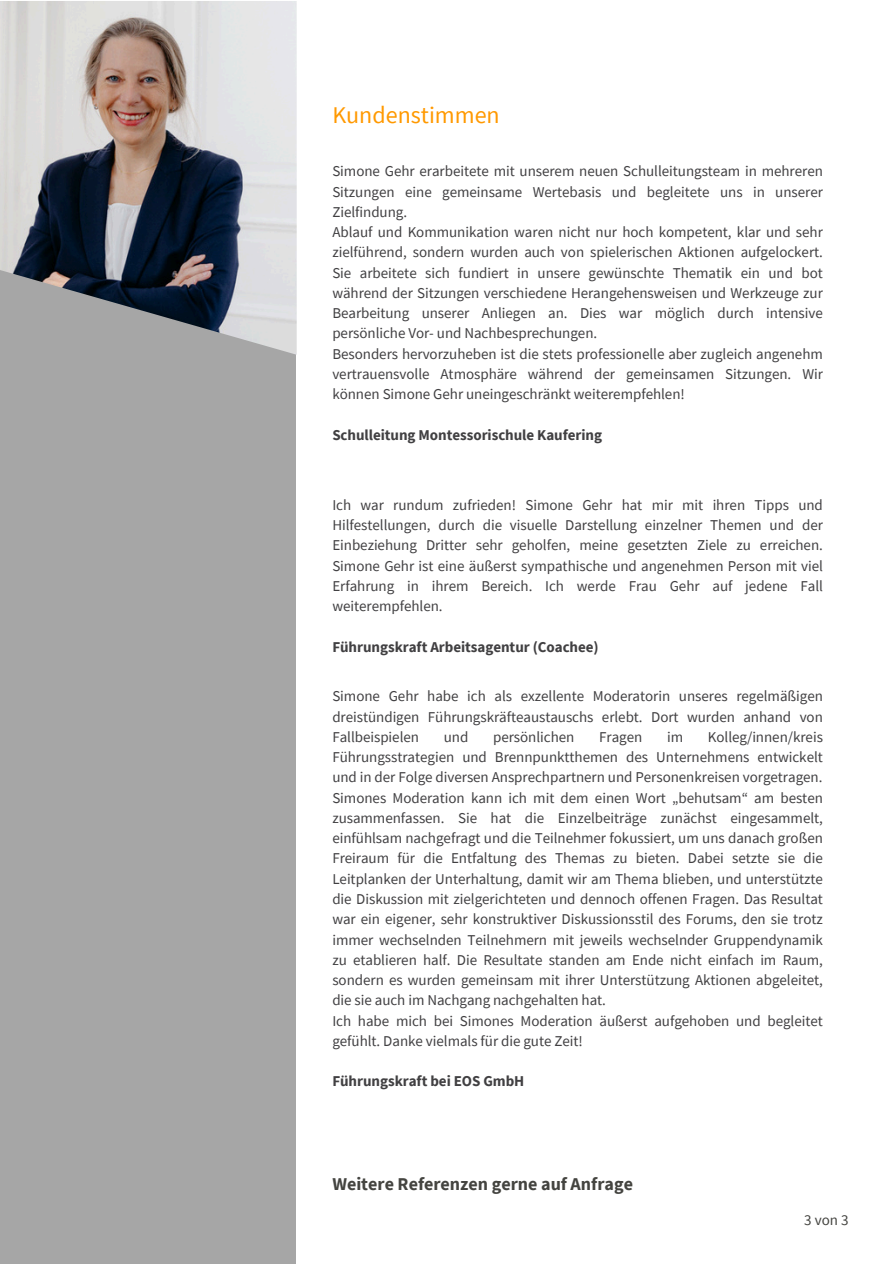
<style>
.page{position:relative;width:894px;height:1264px;background:#fff}
.page>*{position:absolute;margin:0;border:0;box-sizing:border-box;transform-origin:0 0}
.t1{font:24px "Source Sans Pro";color:#f90}
.t2{font:700 18px "Source Sans Pro";color:#444440}
.t3{font:15px/20.2px "Source Sans Pro";letter-spacing:-.005em;color:#414042;text-align:justify}
.t4{font:700 15px "Source Sans Pro";letter-spacing:-.005em;color:#414042}
.t5{font:15px "Source Sans Pro";letter-spacing:.1em;color:#444440}
</style>
<div class="page">
<div style="left:0;top:40px;width:296px;height:1223px;background:#a6a6a6"></div>
<img style="left:0;top:1px;width:296px;height:354px">
<h1 class="t1" style="left:332px;top:99px;width:169px">Kundenstimmen</h1>
<p class="t3" style="left:332px;top:161px;width:492px">Simone Gehr erarbeitete mit unserem neuen Schulleitungsteam in mehreren Sitzungen eine gemeinsame Wertebasis und begleitete uns in unserer Zielfindung.</p>
<p class="t3" style="left:332px;top:222px;width:492px">Ablauf und Kommunikation waren nicht nur hoch kompetent, klar und sehr zielführend, sondern wurden auch von spielerischen Aktionen aufgelockert.<br>Sie arbeitete sich fundiert in unsere gewünschte Thematik ein und bot während der Sitzungen verschiedene Herangehensweisen und Werkzeuge zur Bearbeitung unserer Anliegen an. Dies war möglich durch intensive persönliche Vor- und Nachbesprechungen.</p>
<p class="t3" style="left:332px;top:343px;width:492px">Besonders hervorzuheben ist die stets professionelle aber zugleich angenehm vertrauensvolle Atmosphäre während der gemeinsamen Sitzungen. Wir können Simone Gehr uneingeschränkt weiterempfehlen!</p>
<p class="t4" style="left:332px;top:425px;width:271px">Schulleitung Montessorischule Kaufering</p>
<p class="t3" style="left:332px;top:494px;width:492px">Ich war rundum zufrieden! Simone Gehr hat mir mit ihren Tipps und Hilfestellungen, durch die visuelle Darstellung einzelner Themen und der Einbeziehung Dritter sehr geholfen, meine gesetzten Ziele zu erreichen.<br>Simone Gehr ist eine äußerst sympathische und angenehmen Person mit viel Erfahrung in ihrem Bereich. Ich werde Frau Gehr auf jedene Fall weiterempfehlen.</p>
<p class="t4" style="left:332px;top:637px;width:268px">Führungskraft Arbeitsagentur (Coachee)</p>
<p class="t3" style="left:332px;top:686px;width:492px">Simone Gehr habe ich als exzellente Moderatorin unseres regelmäßigen dreistündigen Führungskräfteaustauschs erlebt. Dort wurden anhand von Fallbeispielen</p>
<p class="t3" style="left:332px;top:726px;width:492px;text-indent:375px">Kolleg/innen/kreis Führungsstrategien und Brennpunktthemen des Unternehmens entwickelt und in der Folge diversen Ansprechpartnern und Personenkreisen vorgetragen.</p>
<p class="t3" style="left:332px;top:787px;width:492px">Simones Moderation kann ich mit dem einen Wort „behutsam“ am besten zusammenfassen. Sie hat die Einzelbeiträge zunächst eingesammelt, einfühlsam nachgefragt und die Teilnehmer fokussiert, um uns danach großen Freiraum für die Entfaltung des Themas zu bieten. Dabei setzte sie die Leitplanken der Unterhaltung, damit wir am Thema blieben, und unterstützte die Diskussion mit zielgerichteten und dennoch offenen Fragen. Das Resultat war ein eigener, sehr konstruktiver Diskussionsstil des Forums, den sie trotz immer wechselnden Teilnehmern mit jeweils wechselnder Gruppendynamik zu etablieren half. Die Resultate standen am Ende nicht einfach im Raum, sondern es wurden gemeinsam mit ihrer Unterstützung Aktionen abgeleitet, die sie auch im Nachgang nachgehalten hat.</p>
<p class="t3" style="left:332px;top:1010px;width:492px">Ich habe mich bei Simones Moderation äußerst aufgehoben und begleitet gefühlt. Danke vielmals für die gute Zeit!</p>
<p class="t4" style="left:332px;top:1071px;width:193px">Führungskraft bei EOS GmbH</p>
<p class="t3" style="left:443px;top:726px;width:26px">und</p>
<p class="t3" style="left:493px;top:726px;width:83px">persönlichen</p>
<p class="t3" style="left:599px;top:726px;width:45px">Fragen</p>
<p class="t3" style="left:667px;top:726px;width:18px">im</p>
<h2 class="t2" style="left:332px;top:1172px;width:302px">Weitere Referenzen gerne auf Anfrage</h2>
<p class="t5" style="left:804px;top:1210px;width:46px">3von3</p>
</div>
